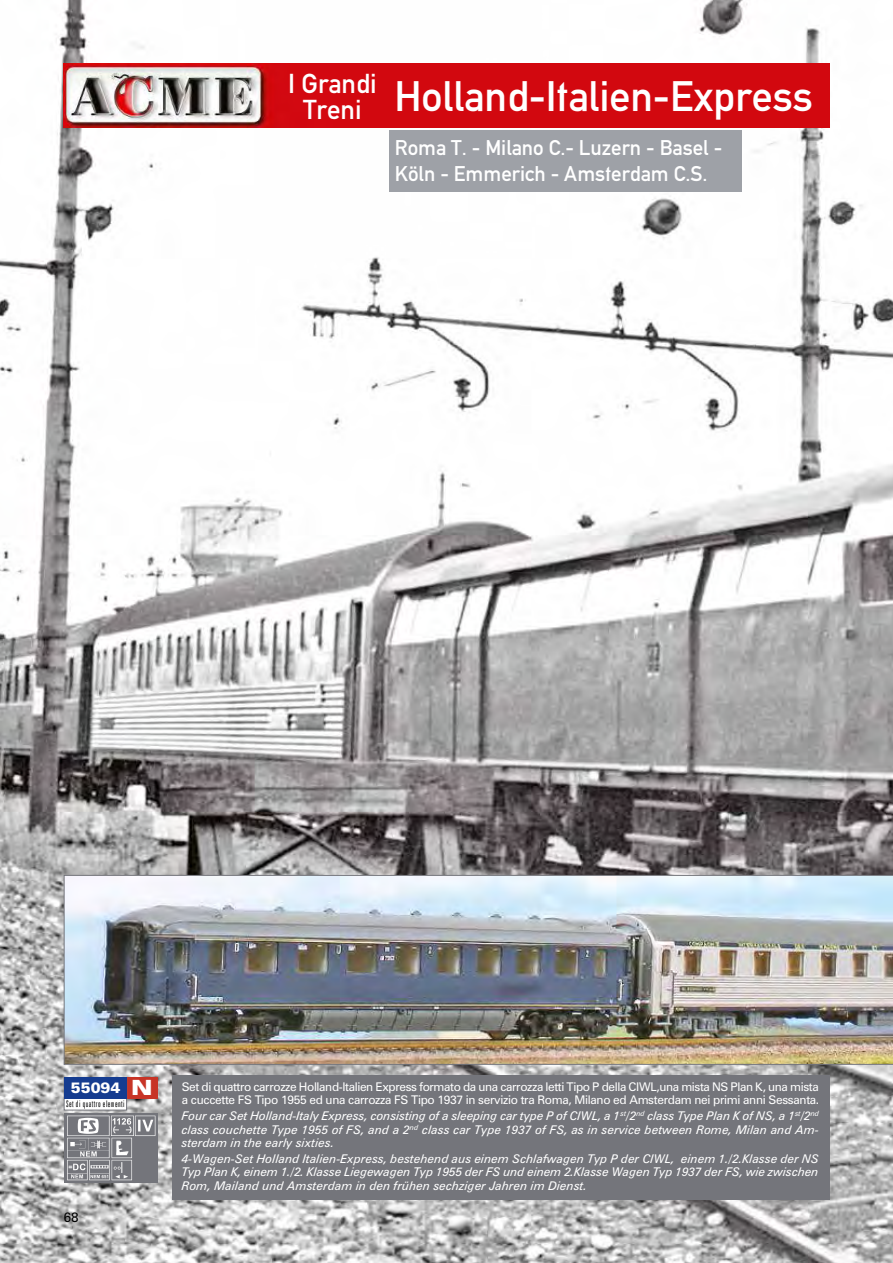
<style>
.page{position:relative;width:893px;height:1263px;background:#fff}
.page>*{position:absolute;margin:0;border:0;box-sizing:border-box;transform-origin:0 0}
.t1{font:42px "Alte DIN1451 Mittelschrift";color:#fff}
.t2{font:27px/25.5px "Alte DIN1451 Mittelschrift";color:#fff;text-align:center}
.t3{font:21px/25.5px "Alte DIN1451 Mittelschrift";color:#fff}
.t4{font:900 expanded 21px "Zurich BT";color:#fff}
.t5{font:900 15px "Zurich BT";color:#fff}
.t6{font:13.5px "Zurich BT";color:#000}
.t7{font:italic 12px/13.5px "Zurich BT";color:#fff;text-align:justify}
.t8{font:12px/13.5px "Zurich BT";letter-spacing:-.03em;color:#fff}
.t9{font:300 extra-condensed 9px "Zurich BT";letter-spacing:.05em;color:#000}
</style>
<div class="page">
<img style="left:0;top:0;width:893px;height:1263px">
<img style="left:64px;top:64px;width:765px;height:64px">
<div style="left:103px;top:1077px;width:55px;height:21px;background:#c73426"></div>
<img style="left:64px;top:875px;width:829px;height:190px">
<div style="left:65px;top:1078px;width:61px;height:32px;background:#fff"></div>
<div style="left:172px;top:1075px;width:657px;height:124px;background:#74757b"></div>
<div style="left:64px;top:1077px;width:63px;height:21px;background:#153c90"></div>
<svg style="left:64px;top:1113px;width:93px;height:70px;background:#797a7f"></svg>
<img style="left:67px;top:1115px;width:88px;height:21px">
<img style="left:67px;top:1160px;width:43px;height:20px">
<img style="left:112px;top:1160px;width:20px;height:20px">
<img style="left:67px;top:1138px;width:43px;height:20px">
<img style="left:112px;top:1138px;width:20px;height:20px">
<div style="left:389px;top:130px;width:352px;height:61px;background:#9ea1a7"></div>
<h2 class="t2" style="left:288px;top:71px;width:90px">I Grandi<br>Treni</h2>
<h1 class="t1" style="left:394px;top:70px;width:420px">Holland-Italien-Express</h1>
<h3 class="t3" style="left:395px;top:135px;width:329px">Roma T. - Milano C.- Luzern - Basel -<br>Köln - Emmerich - Amsterdam C.S.</h3>
<p class="t5" style="left:71px;top:1079px;width:51px">55094</p>
<p class="t9" style="left:66px;top:1099px;width:60px">Set di quattro elementi</p>
<h3 class="t4" style="left:131px;top:1075px;width:22px">N</h3>
<p class="t6" style="left:64px;top:1209px;width:16px">68</p>
<p class="t8" style="left:182px;top:1080px;width:639px">Set di quattro carrozze Holland-Italien Express formato da una carrozza letti Tipo P della CIWL,una mista NS Plan K, una mista a cuccette FS Tipo 1955 ed una carrozza FS Tipo 1937 in servizio tra Roma, Milano ed Amsterdam nei primi anni Sessanta.</p>
<p class="t7" style="left:182px;top:1109px;width:639px">Four car Set Holland-Italy Express, consisting of a sleeping car type P of CIWL, a 1<sup>st</sup>/2<sup>nd</sup> class Type Plan K of NS, a 1<sup>st</sup>/2<sup>nd </sup>class couchette Type 1955 of FS, and a 2<sup>nd</sup> class car Type 1937 of FS, as in service between Rome, Milan and Am&shy;sterdam in the early sixties.</p>
<p class="t7" style="left:182px;top:1151px;width:639px">4-Wagen-Set Holland Italien-Express, bestehend aus einem Schlafwagen Typ P der CIWL, einem 1./2.Klasse der NS Typ Plan K, einem 1./2. Klasse Liegewagen Typ 1955 der FS und einem 2.Klasse Wagen Typ 1937 der FS, wie zwischen Rom, Mailand und Amsterdam in den frühen sechziger Jahren im Dienst.</p>
</div>
